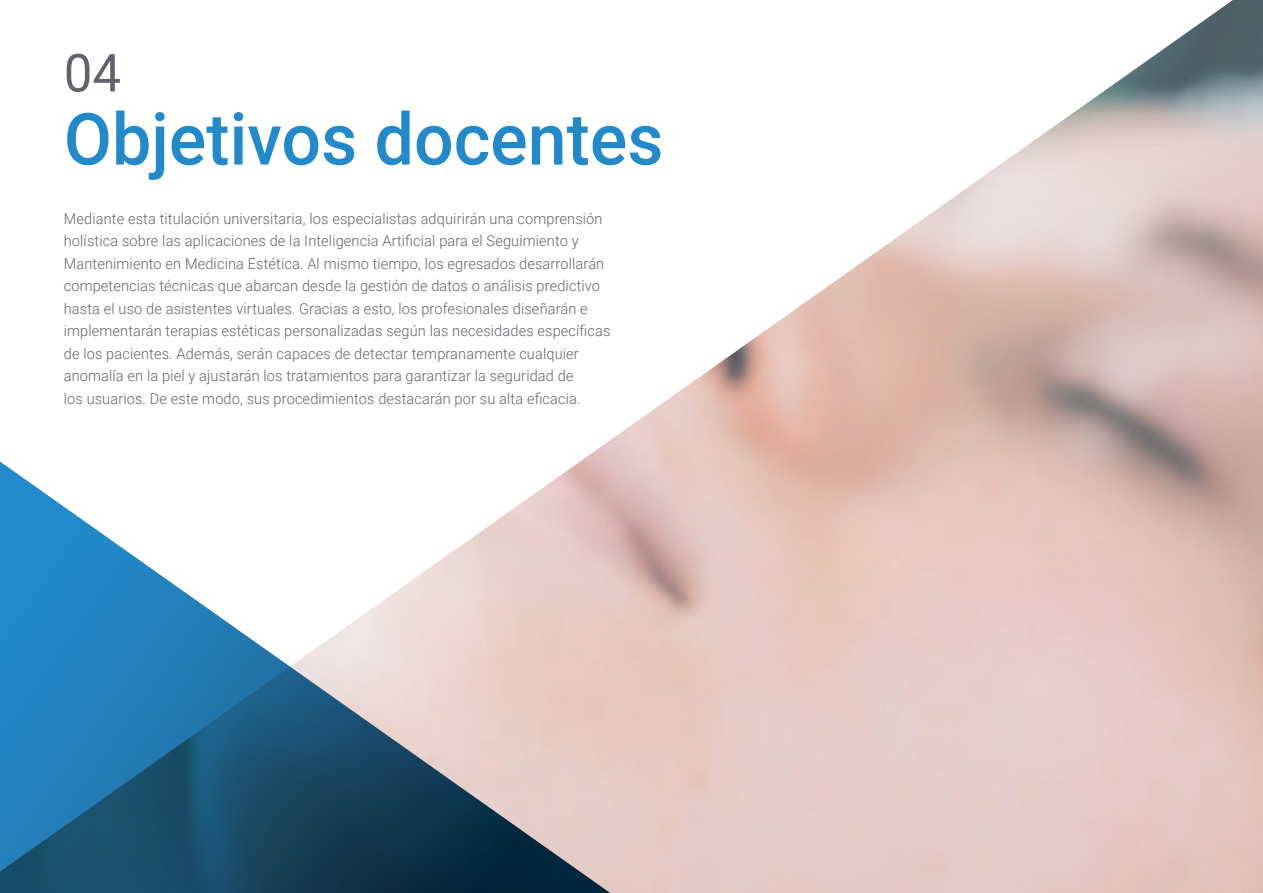
<style>
.page{position:relative;width:1263px;height:893px;background:#fff}
.page>*{position:absolute;margin:0;border:0;box-sizing:border-box;transform-origin:0 0}
.t1{font:500 72px "Roboto";color:#2289ca}
.t2{font:52.5px "Roboto";color:#61646a}
.t3{font:300 15px/22.5px "Roboto";letter-spacing:.01em;color:#61646a}
</style>
<div class="page">
<img style="left:602px;top:0;width:661px;height:893px">
<svg style="left:0;top:446px;width:640px;height:447px"></svg>
<h2 class="t2" style="left:64px;top:36px;width:59px">04</h2>
<h1 class="t1" style="left:64px;top:89px;width:601px">Objetivos docentes</h1>
<p class="t3" style="left:64px;top:207px;width:548px">Mediante esta titulación universitaria, los especialistas adquirirán una comprensión holística sobre las aplicaciones de la Inteligencia Artificial para el Seguimiento y Mantenimiento en Medicina Estética. Al mismo tiempo, los egresados desarrollarán competencias técnicas que abarcan desde la gestión de datos o análisis predictivo hasta el uso de asistentes virtuales. Gracias a esto, los profesionales diseñarán e implementarán terapias estéticas personalizadas según las necesidades específicas de los pacientes. Además, serán capaces de detectar tempranamente cualquier anomalía en la piel y ajustarán los tratamientos para garantizar la seguridad de<br>los usuarios. De este modo, sus procedimientos destacarán por su alta eficacia.</p>
</div>
